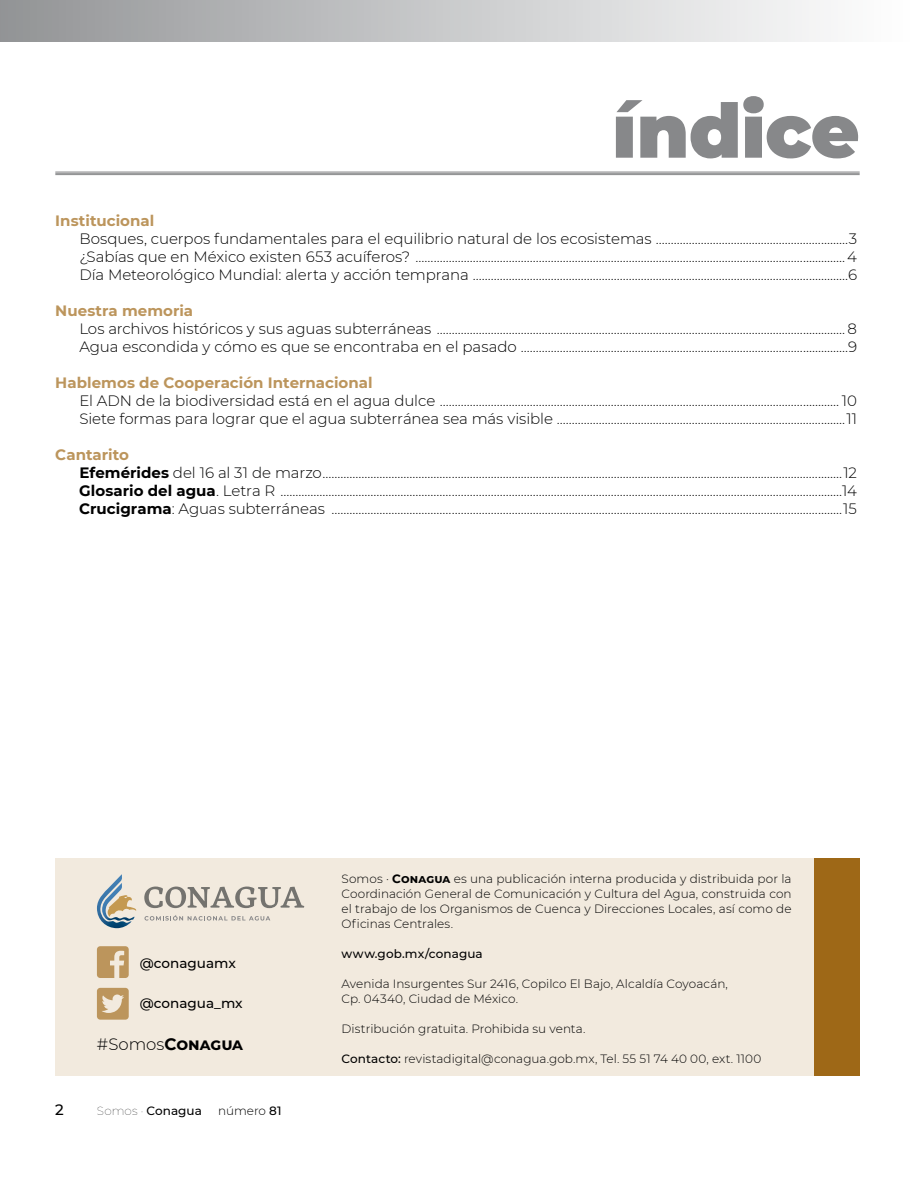
<style>
.page{position:relative;width:915px;height:1191px;background:#fff}
.page>*{position:absolute;margin:0;border:0;box-sizing:border-box;transform-origin:0 0}
.t1{font:900 75px "Montserrat";letter-spacing:-.005em;color:#87888a}
.t2{font:700 16.5px "Montserrat";letter-spacing:-.01em;color:#000}
.t3{font:300 15px/18px "Montserrat";letter-spacing:-.005em;color:#000}
.t4{font:700 15px "Montserrat";color:#bc955c}
.t5{font:500 15px "Montserrat";color:#000}
.t6{font:500 13.5px "Montserrat";color:#000}
.t7{font:300 12px/15px "Montserrat";letter-spacing:.005em;color:#000;text-align:justify}
.t8{font:500 12px "Montserrat";letter-spacing:.005em;color:#000}
.s1{font-weight:700;color:#bc955c}
.s2{font-weight:700}
.s3{font-weight:300}
.s4{font-weight:100}
.s5{font-weight:500}
</style>
<div class="page">
<div style="left:55px;top:858px;width:788px;height:218px;background:#f2eade"></div>
<div style="left:813px;top:858px;width:46px;height:217px;background:#9e6817"></div>
<svg style="left:144px;top:886px;width:160px;height:22px"></svg>
<svg style="left:144px;top:915px;width:126px;height:5px"></svg>
<svg style="left:97px;top:874px;width:39px;height:54px"></svg>
<svg style="left:97px;top:946px;width:32px;height:32px"></svg>
<svg style="left:97px;top:987px;width:32px;height:32px"></svg>
<div style="left:1px;top:0;width:913px;height:42px;background:linear-gradient(to right,#949598,#fff)"></div>
<hr style="left:55px;top:174px;width:804px;height:1px;background:#87888a">
<hr style="left:55px;top:173px;width:804px;height:1px;background:#87888a">
<hr style="left:55px;top:172px;width:804px;height:1px;background:#87888a">
<hr style="left:913px;top:0;width:1px;height:40px;background:#fff">
<h1 class="t1" style="left:612px;top:75px;width:249px">índice</h1>
<p class="t4" style="left:55px;top:209px;width:100px">Institucional</p>
<p class="t3" style="left:79px;top:229px;width:778px;text-align:justify">Bosques, cuerpos fundamentales para el equilibrio natural de los ecosistemas ................................................................3 ¿Sabías que en México existen 653 acuíferos? ...............................................................................................................................................4<br>Día Meteorológico Mundial: alerta y acción temprana .............................................................................................................................6</p>
<p class="t4" style="left:55px;top:299px;width:139px">Nuestra memoria</p>
<p class="t3" style="left:79px;top:319px;width:779px">Los archivos históricos y sus aguas subterráneas ........................................................................................................................................ 8<br>Agua escondida y cómo es que se encontraba en el pasado .............................................................................................................9</p>
<p class="t4" style="left:55px;top:371px;width:319px">Hablemos de Cooperación Internacional</p>
<p class="t3" style="left:79px;top:391px;width:778px">El ADN de la biodiversidad está en el agua dulce ..................................................................................................................................... 10<br>Siete formas para lograr que el agua subterránea sea más visible ................................................................................................11</p>
<p class="t3" style="left:79px;top:445px;width:778px;text-indent:-24px"><span class="s1">Cantarito<br></span><span class="s2">Efemérides</span> del 16 al 31 de marzo.............................................................................................................................................................................12<br><span class="s2">Glosario del agua</span>. Letra R ...........................................................................................................................................................................................14<br><span class="s2">Crucigrama</span>: Aguas subterráneas ..........................................................................................................................................................................15</p>
<p class="t6" style="left:140px;top:954px;width:98px">@conaguamx</p>
<p class="t6" style="left:140px;top:994px;width:104px">@conagua_mx</p>
<p class="t2" style="left:97px;top:1031px;width:148px"><span class="s3">#Somos</span>Conagua</p>
<p class="t5" style="left:55px;top:1098px;width:10px">2</p>
<p class="t8" style="left:97px;top:1102px;width:106px"><span class="s4">Somos ·</span> Conagua</p>
<p class="t7" style="left:218px;top:1102px;width:65px">número <span class="s5">81</span></p>
<p class="t7" style="left:341px;top:870px;width:451px">Somos · <span class="s2">Conagua</span> es una publicación interna producida y distribuida por la Coordinación General de Comunicación y Cultura del Agua, construida con el trabajo de los Organismos de Cuenca y Direcciones Locales, así como de Oficinas Centrales.</p>
<p class="t8" style="left:341px;top:945px;width:143px">www.gob.mx/conagua</p>
<p class="t7" style="left:341px;top:975px;width:388px">Avenida Insurgentes Sur 2416, Copilco El Bajo, Alcaldía Coyoacán,<br>Cp. 04340, Ciudad de México.</p>
<p class="t7" style="left:341px;top:1020px;width:245px">Distribución gratuita. Prohibida su venta.</p>
<p class="t7" style="left:341px;top:1050px;width:421px"><span class="s5">Contacto:</span> revistadigital@conagua.gob.mx, Tel. 55 51 74 40 00, ext. 1100</p>
</div>
